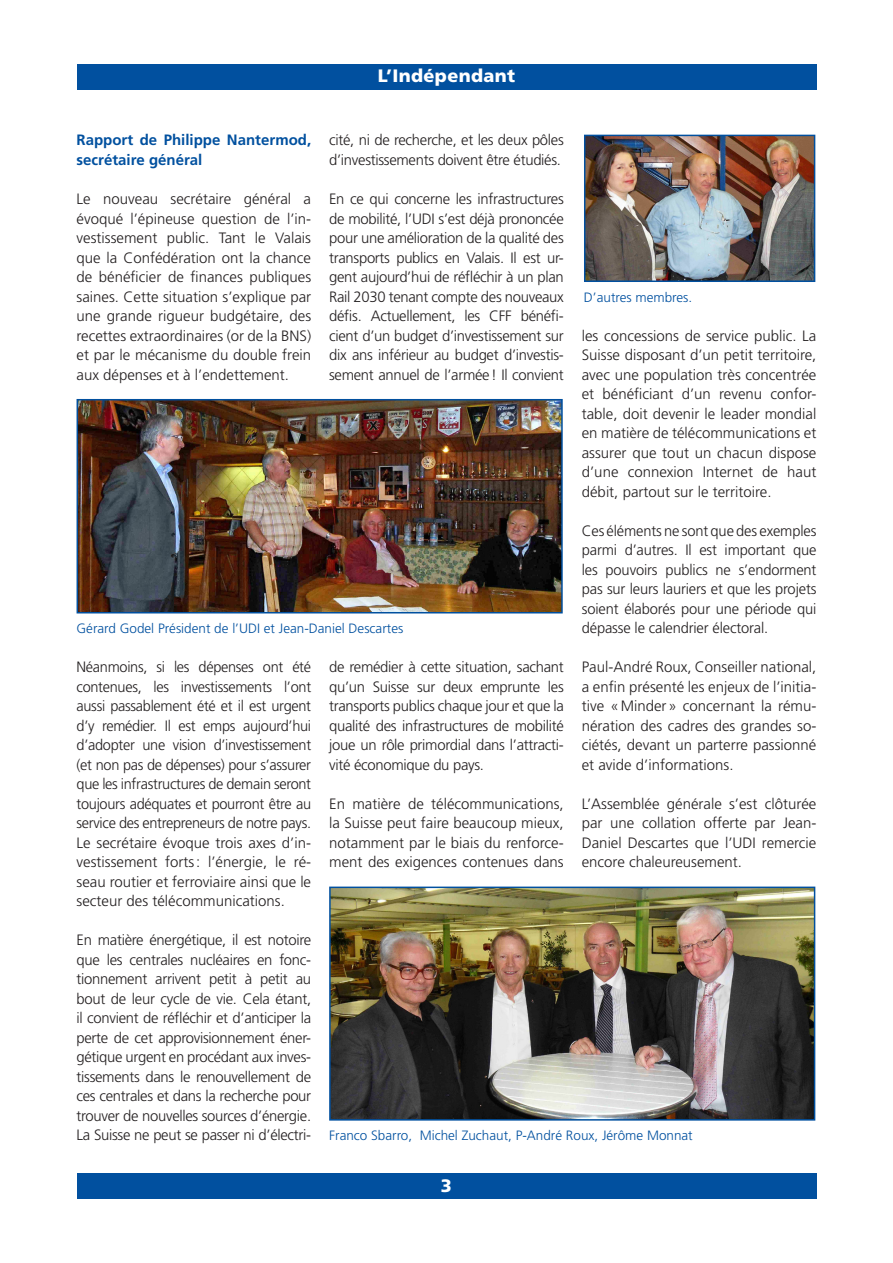
<style>
.page{position:relative;width:893px;height:1263px;background:#fff}
.page>*{position:absolute;margin:0;border:0;box-sizing:border-box;transform-origin:0 0}
.t1{font:900 18px "Frutiger";letter-spacing:.02em;color:#fff}
.texte-base-new{font:300 15px/19.5px "Frutiger";letter-spacing:-.01em;color:#231f20;text-align:justify}
.sous-titre-new{font:700 15px/19.5px "Frutiger";color:#01509f}
.txt_base_bleu{font:300 13.5px "Frutiger";color:#01509f}
</style>
<div class="page">
<div style="left:77px;top:64px;width:740px;height:25px;background:#01509f"></div>
<div style="left:77px;top:1174px;width:739px;height:25px;background:#01509f"></div>
<img style="left:587px;top:138px;width:225px;height:141px">
<div style="left:584px;top:135px;width:231px;height:147px;border:2px solid #01509f"></div>
<img style="left:332px;top:889px;width:480px;height:228px">
<div style="left:329px;top:886px;width:486px;height:234px;border:2px solid #01509f"></div>
<img style="left:80px;top:402px;width:480px;height:208px">
<div style="left:77px;top:399px;width:486px;height:214px;border:2px solid #01509f"></div>
<p class="t1" style="left:378px;top:65px;width:139px">L’Indépendant</p>
<p class="sous-titre-new" style="left:77px;top:130px;width:236px">Rapport de Philippe Nantermod, secrétaire général</p>
<p class="texte-base-new" style="left:77px;top:189px;width:236px">Le nouveau secrétaire général a évoqué l’épineuse question de l’in&shy;vestissement public. Tant le Valais que la Confédération ont la chance de bénéficier de finances publiques saines. Cette situation s’explique par une grande rigueur budgétaire, des recettes extraordinaires (or de la BNS) et par le mécanisme du double frein aux dépenses et à l’endettement.</p>
<p class="texte-base-new" style="left:329px;top:131px;width:236px">cité, ni de recherche, et les deux pôles d’investissements doivent être étudiés.</p>
<p class="texte-base-new" style="left:329px;top:189px;width:236px">En ce qui concerne les infrastructures de mobilité, l’UDI s’est déjà prononcée pour une amélioration de la qualité des transports publics en Valais. Il est ur&shy;gent aujourd’hui de réfléchir à un plan Rail 2030 tenant compte des nouveaux défis. Actuellement, les CFF bénéfi&shy;cient d’un budget d’investissement sur dix ans inférieur au budget d’investis&shy;sement annuel de l’armée! Il convient</p>
<p class="txt_base_bleu" style="left:584px;top:289px;width:110px">D’autres membres.</p>
<p class="texte-base-new" style="left:582px;top:326px;width:236px">les concessions de service public. La Suisse disposant d’un petit territoire, avec une population très concentrée et bénéficiant d’un revenu confor&shy;table, doit devenir le leader mondial en matière de télécommunications et assurer que tout un chacun dispose d’une connexion Internet de haut débit, partout sur le territoire.</p>
<p class="texte-base-new" style="left:582px;top:521px;width:236px">Ces éléments ne sont que des exemples parmi d’autres. Il est important que les pouvoirs publics ne s’endorment pas sur leurs lauriers et que les projets soient élaborés pour une période qui dépasse le calendrier électoral.</p>
<p class="texte-base-new" style="left:582px;top:657px;width:236px">Paul-André Roux, Conseiller national, a enfin présenté les enjeux de l’initia&shy;tive «Minder» concernant la rému&shy;nération des cadres des grandes so&shy;ciétés, devant un parterre passionné et avide d’informations.</p>
<p class="texte-base-new" style="left:582px;top:794px;width:236px">L’Assemblée générale s’est clôturée par une collation offerte par Jean-Daniel Descartes que l’UDI remercie encore chaleureusement.</p>
<p class="txt_base_bleu" style="left:77px;top:621px;width:328px">Gérard Godel Président de l’UDI et Jean-Daniel Descartes</p>
<p class="texte-base-new" style="left:77px;top:657px;width:236px">Néanmoins, si les dépenses ont été contenues, les investissements l’ont aussi passablement été et il est urgent d’y remédier. Il est emps aujourd’hui d’adopter une vision d’investissement (et non pas de dépenses) pour s’assurer que les infrastructures de demain seront toujours adéquates et pourront être au service des entrepreneurs de notre pays.</p>
<p class="texte-base-new" style="left:77px;top:833px;width:236px">Le secrétaire évoque trois axes d’in&shy;vestissement forts: l’énergie, le ré&shy;seau routier et ferroviaire ainsi que le secteur des télécommunications.</p>
<p class="texte-base-new" style="left:77px;top:930px;width:236px">En matière énergétique, il est notoire que les centrales nucléaires en fonc&shy;tionnement arrivent petit à petit au bout de leur cycle de vie. Cela étant, il convient de réfléchir et d’anticiper la perte de cet approvisionnement éner&shy;gétique urgent en procédant aux inves&shy;tissements dans le renouvellement de ces centrales et dans la recherche pour trouver de nouvelles sources d’énergie.<br>La Suisse ne peut se passer ni d’électri-</p>
<p class="texte-base-new" style="left:329px;top:657px;width:236px">de remédier à cette situation, sachant qu’un Suisse sur deux emprunte les transports publics chaque jour et que la qualité des infrastructures de mobilité joue un rôle primordial dans l’attracti&shy;vité économique du pays.</p>
<p class="texte-base-new" style="left:329px;top:794px;width:236px">En matière de télécommunications, la Suisse peut faire beaucoup mieux, notamment par le biais du renforce&shy;ment des exigences contenues dans</p>
<p class="txt_base_bleu" style="left:329px;top:1128px;width:365px">Franco Sbarro, Michel Zuchaut, P-André Roux, Jérôme Monnat</p>
<p class="t1" style="left:441px;top:1175px;width:13px">3</p>
</div>
